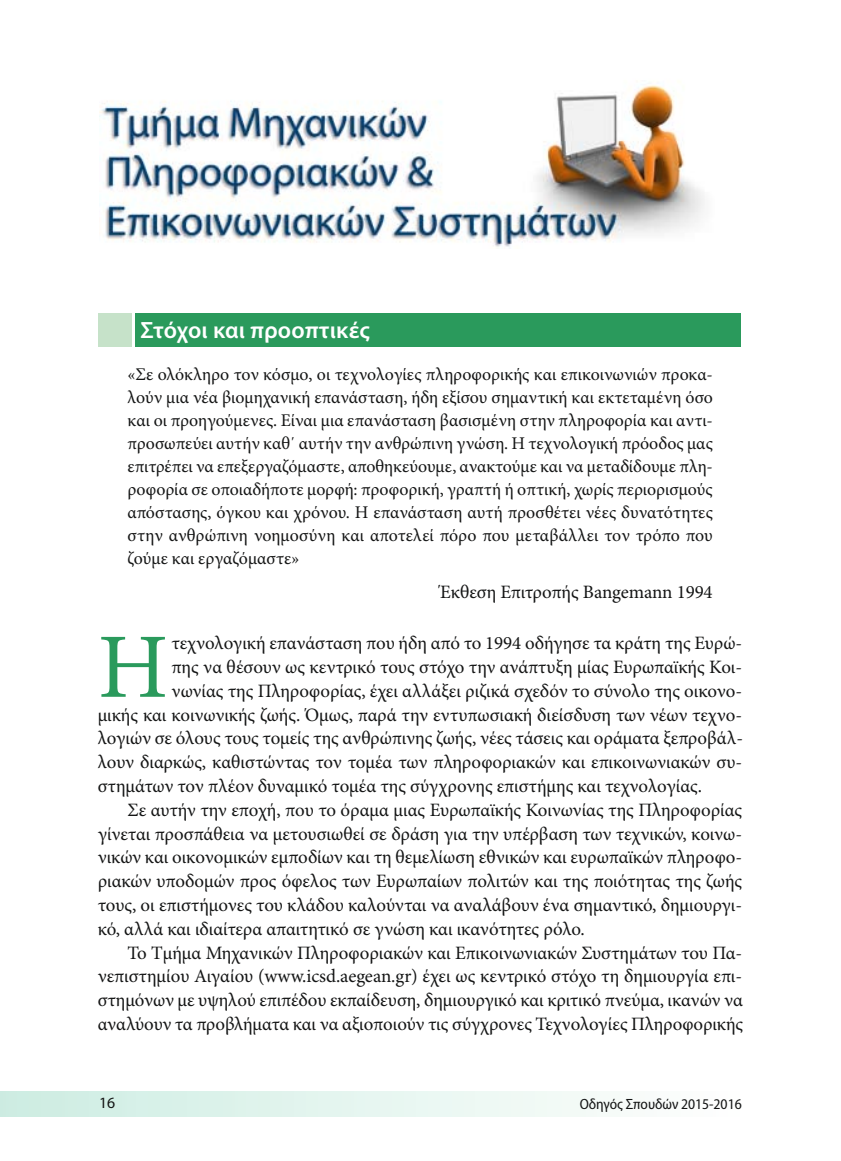
<style>
.page{position:relative;width:841px;height:1161px;background:#fff}
.page>*{position:absolute;margin:0;border:0;box-sizing:border-box;transform-origin:0 0}
.t1{font:92.05px "Minion Pro";color:#2a9a5c}
.t2{font:600 23.62px "Myriad Pro";letter-spacing:.01em;color:#fff}
.t3{font:18.9px "Minion Pro";letter-spacing:-.005em;color:#141515}
.t4{font:17.85px/23.1px "Minion Pro";color:#141515;text-align:justify}
.t5{font:15.75px "Myriad Pro";color:#141515}
.t6{font:semi-condensed 14.88px "Myriad Pro";letter-spacing:-.005em;color:#141515}
</style>
<div class="page">
<div style="left:0;top:1091px;width:742px;height:25px;background:linear-gradient(to right,#cdede2,#fffefe)"></div>
<div style="left:98px;top:313px;width:33px;height:33px;background:#c6e2c9"></div>
<div style="left:136px;top:313px;width:605px;height:33px;background:#2a9a5c"></div>
<img style="left:99px;top:85px;width:606px;height:163px">
<p class="t2" style="left:140px;top:317px;width:231px">Στόχοι και προοπτικές</p>
<p class="t4" style="left:127px;top:363px;width:587px">«Σε ολόκληρο τον κόσμο, οι τεχνολογίες πληροφορικής και επικοινωνιών προκα&shy;λούν μια νέα βιομηχανική επανάσταση, ήδη εξίσου σημαντική και εκτεταμένη όσο και οι προηγούμενες. Είναι μια επανάσταση βασισμένη στην πληροφορία και αντι&shy;προσωπεύει αυτήν καθ΄ αυτήν την ανθρώπινη γνώση. Η τεχνολογική πρόοδος μας επιτρέπει να επεξεργαζόμαστε, αποθηκεύουμε, ανακτούμε και να μεταδίδουμε πλη&shy;ροφορία σε οποιαδήποτε μορφή: προφορική, γραπτή ή οπτική, χωρίς περιορισμούς απόστασης, όγκου και χρόνου. Η επανάσταση αυτή προσθέτει νέες δυνατότητες στην ανθρώπινη νοημοσύνη και αποτελεί πόρο που μεταβάλλει τον τρόπο που ζούμε και εργαζόμαστε»</p>
<p class="t3" style="left:440px;top:581px;width:274px">Έκθεση Επιτροπής Bangemann 1994</p>
<h1 class="t1" style="left:98px;top:612px;width:72px">Η</h1>
<p class="t3" style="left:172px;top:632px;width:572px">τεχνολογική επανάσταση που ήδη από το 1994 οδήγησε τα κράτη της Ευρώ-</p>
<p class="t3" style="left:172px;top:656px;width:572px">πης να θέσουν ως κεντρικό τους στόχο την ανάπτυξη μίας Ευρωπαϊκής Κοι-</p>
<p class="t3" style="left:172px;top:679px;width:572px">νωνίας της Πληροφορίας, έχει αλλάξει ριζικά σχεδόν το σύνολο της οικονο-</p>
<p class="t3" style="left:98px;top:703px;width:646px">μικής και κοινωνικής ζωής. Όμως, παρά την εντυπωσιακή διείσδυση των νέων τεχνο-</p>
<p class="t3" style="left:98px;top:727px;width:647px">λογιών σε όλους τους τομείς της ανθρώπινης ζωής, νέες τάσεις και οράματα ξεπροβάλ-</p>
<p class="t3" style="left:98px;top:751px;width:646px">λουν διαρκώς, καθιστώντας τον τομέα των πληροφοριακών και επικοινωνιακών συ-</p>
<p class="t3" style="left:98px;top:775px;width:606px">στημάτων τον πλέον δυναμικό τομέα της σύγχρονης επιστήμης και τεχνολογίας.</p>
<p class="t3" style="left:127px;top:798px;width:616px">Σε αυτήν την εποχή, που το όραμα μιας Ευρωπαϊκής Κοινωνίας της Πληροφορίας</p>
<p class="t3" style="left:98px;top:822px;width:646px">γίνεται προσπάθεια να μετουσιωθεί σε δράση για την υπέρβαση των τεχνικών, κοινω-</p>
<p class="t3" style="left:98px;top:846px;width:646px">νικών και οικονομικών εμποδίων και τη θεμελίωση εθνικών και ευρωπαϊκών πληροφο-</p>
<p class="t3" style="left:98px;top:870px;width:646px">ριακών υποδομών προς όφελος των Ευρωπαίων πολιτών και της ποιότητας της ζωής</p>
<p class="t3" style="left:98px;top:893px;width:646px">τους, οι επιστήμονες του κλάδου καλούνται να αναλάβουν ένα σημαντικό, δημιουργι-</p>
<p class="t3" style="left:98px;top:917px;width:489px">κό, αλλά και ιδιαίτερα απαιτητικό σε γνώση και ικανότητες ρόλο.</p>
<p class="t3" style="left:127px;top:941px;width:616px">Το Τμήμα Μηχανικών Πληροφοριακών και Επικοινωνιακών Συστημάτων του Πα-</p>
<p class="t3" style="left:98px;top:965px;width:646px">νεπιστημίου Αιγαίου (www.icsd.aegean.gr) έχει ως κεντρικό στόχο τη δημιουργία επι-</p>
<p class="t3" style="left:98px;top:989px;width:647px">στημόνων με υψηλού επιπέδου εκπαίδευση, δημιουργικό και κριτικό πνεύμα, ικανών να</p>
<p class="t3" style="left:98px;top:1012px;width:647px">αναλύουν τα προβλήματα και να αξιοποιούν τις σύγχρονες Τεχνολογίες Πληροφορικής</p>
<p class="t5" style="left:99px;top:1094px;width:18px">16</p>
<p class="t6" style="left:580px;top:1095px;width:163px">Οδηγός Σπουδών 2015-2016</p>
</div>
